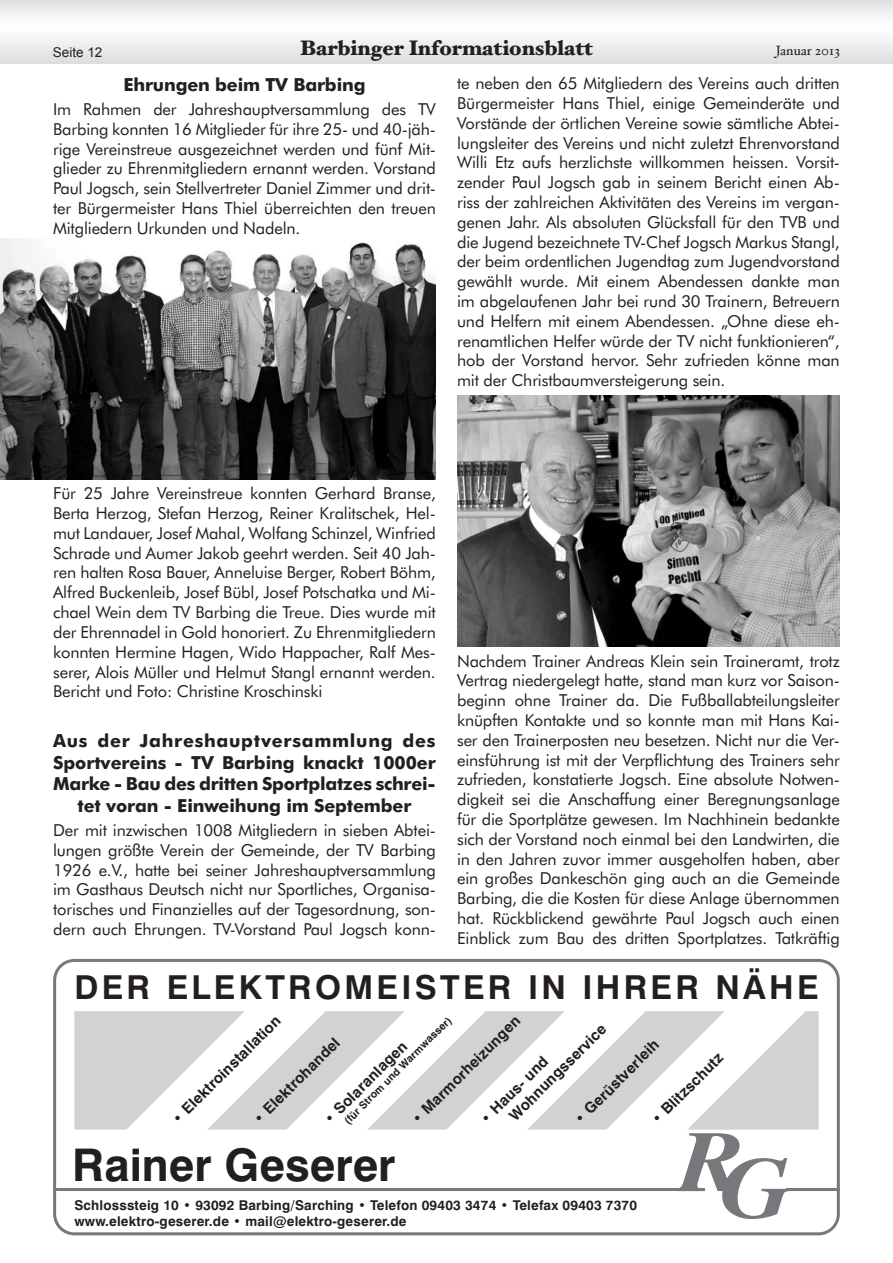
<style>
.page{position:relative;width:893px;height:1263px;background:#fff}
.page>*{position:absolute;margin:0;border:0;box-sizing:border-box;transform-origin:0 0}
.t1{font:italic 700 86.55px "Times";color:#76787b;scale:1.14 1}
.t2{font:700 45px "Swiss 721 BT";color:#231f20}
.t3{font:700 33px "Swiss 721 BT";letter-spacing:.1em;color:#231f20}
.t4{font:900 21px "Hoefler Text";color:#231f20}
.t5{font:700 18px/21.6px "Futura BT";letter-spacing:-.01em;color:#231f20;text-align:center}
.t6{font:16.5px/19.8px "Futura BT";letter-spacing:-.01em;color:#231f20;text-align:justify}
.t7{font:700 15px/18px "Swiss 721 BT";color:#231f20}
.t8{font:700 13.5px/16.2px "Swiss 721 BT";letter-spacing:.015em;color:#231f20}
.t9{font:13.5px "Hoefler Text";color:#231f20}
.t10{font:13.5px "Arial";color:#231f20}
.t11{font:700 10.5px "Swiss 721 BT";color:#231f20}
</style>
<div class="page">
<svg style="left:0;top:0;width:893px;height:64px"></svg>
<svg style="left:53px;top:959px;width:787px;height:276px"></svg>
<img style="left:0;top:238px;width:436px;height:241px">
<img style="left:457px;top:395px;width:383px;height:252px">
<p class="t10" style="left:53px;top:43px;width:51px">Seite 12</p>
<p class="t4" style="left:300px;top:35px;width:295px">Barbinger Informationsblatt</p>
<p class="t9" style="left:776px;top:43px;width:65px">Januar 2013</p>
<p class="t5" style="left:123px;top:74px;width:244px">Ehrungen beim TV Barbing</p>
<p class="t6" style="left:53px;top:99px;width:384px">Im Rahmen der Jahreshauptversammlung des TV Barbing konnten 16 Mitglieder für ihre 25- und 40-jäh&shy;rige Vereinstreue ausgezeichnet werden und fünf Mit&shy;glieder zu Ehrenmitgliedern ernannt werden. Vorstand Paul Jogsch, sein Stellvertreter Daniel Zimmer und drit&shy;ter Bürgermeister Hans Thiel überreichten den treuen Mitgliedern Urkunden und Nadeln.</p>
<p class="t6" style="left:457px;top:73px;width:384px">te neben den 65 Mitgliedern des Vereins auch dritten Bürgermeister Hans Thiel, einige Gemeinderäte und Vorstände der örtlichen Vereine sowie sämtliche Abtei&shy;lungsleiter des Vereins und nicht zuletzt Ehrenvorstand Willi Etz aufs herzlichste willkommen heissen. Vorsit&shy;zender Paul Jogsch gab in seinem Bericht einen Ab&shy;riss der zahlreichen Aktivitäten des Vereins im vergan&shy;genen Jahr. Als absoluten Glücksfall für den TVB und die Jugend bezeichnete TV-Chef Jogsch Markus Stangl, der beim ordentlichen Jugendtag zum Jugendvorstand gewählt wurde. Mit einem Abendessen dankte man im abgelaufenen Jahr bei rund 30 Trainern, Betreuern und Helfern mit einem Abendessen. „Ohne diese eh&shy;renamtlichen Helfer würde der TV nicht funktionieren“, hob der Vorstand hervor. Sehr zufrieden könne man mit der Christbaumversteigerung sein.</p>
<p class="t6" style="left:53px;top:483px;width:384px">Für 25 Jahre Vereinstreue konnten Gerhard Branse, Berta Herzog, Stefan Herzog, Reiner Kralitschek, Hel&shy;mut Landauer, Josef Mahal, Wolfang Schinzel, Winfried Schrade und Aumer Jakob geehrt werden. Seit 40 Jah&shy;ren halten Rosa Bauer, Anneluise Berger, Robert Böhm, Alfred Buckenleib, Josef Bübl, Josef Potschatka und Mi&shy;chael Wein dem TV Barbing die Treue. Dies wurde mit der Ehrennadel in Gold honoriert. Zu Ehrenmitgliedern konnten Hermine Hagen, Wido Happacher, Ralf Mes&shy;serer, Alois Müller und Helmut Stangl ernannt werden.<br>Bericht und Foto: Christine Kroschinski</p>
<p class="t5" style="left:53px;top:730px;width:384px">Aus der Jahreshauptversammlung des Sportvereins - TV Barbing knackt 1000er Marke - Bau des dritten Sportplatzes schrei&shy;tet voran - Einweihung im September</p>
<p class="t6" style="left:53px;top:820px;width:384px">Der mit inzwischen 1008 Mitgliedern in sieben Abtei&shy;lungen größte Verein der Gemeinde, der TV Barbing 1926 e.V., hatte bei seiner Jahreshauptversammlung im Gasthaus Deutsch nicht nur Sportliches, Organisa&shy;torisches und Finanzielles auf der Tagesordnung, son&shy;dern auch Ehrungen. TV-Vorstand Paul Jogsch konn-</p>
<p class="t6" style="left:457px;top:651px;width:384px">Nachdem Trainer Andreas Klein sein Traineramt, trotz Vertrag niedergelegt hatte, stand man kurz vor Saison&shy;beginn ohne Trainer da. Die Fußballabteilungsleiter knüpften Kontakte und so konnte man mit Hans Kai&shy;ser den Trainerposten neu besetzen. Nicht nur die Ver&shy;einsführung ist mit der Verpflichtung des Trainers sehr zufrieden, konstatierte Jogsch. Eine absolute Notwen&shy;digkeit sei die Anschaffung einer Beregnungsanlage für die Sportplätze gewesen. Im Nachhinein bedankte sich der Vorstand noch einmal bei den Landwirten, die in den Jahren zuvor immer ausgeholfen haben, aber ein großes Dankeschön ging auch an die Gemeinde Barbing, die die Kosten für diese Anlage übernommen hat. Rückblickend gewährte Paul Jogsch auch einen Einblick zum Bau des dritten Sportplatzes. Tatkräftig</p>
<h3 class="t3" style="left:74px;top:967px;width:746px">DER ELEKTROMEISTER IN IHRER NÄHE</h3>
<p class="t11" style="left:341px;top:1118px;width:149px;rotate:-45deg">(für Strom und Warmwasser)</p>
<p class="t7" style="left:168px;top:1115px;width:148px;rotate:-45deg">• Elektroinstallation</p>
<p class="t7" style="left:408px;top:1115px;width:147px;rotate:-45deg">• Marmorheizungen</p>
<p class="t7" style="left:492px;top:1099px;width:132px;text-indent:-22px;rotate:-45deg">• Haus- und<br>Wohnungsservice</p>
<p class="t7" style="left:250px;top:1115px;width:117px;rotate:-45deg">• Elektrohandel</p>
<p class="t7" style="left:571px;top:1115px;width:114px;rotate:-45deg">• Gerüstverleih</p>
<p class="t7" style="left:320px;top:1115px;width:112px;rotate:-45deg">• Solaranlagen</p>
<p class="t7" style="left:648px;top:1115px;width:95px;rotate:-45deg">• Blitzschutz</p>
<h2 class="t2" style="left:72px;top:1137px;width:325px">Rainer Geserer</h2>
<p class="t8" style="left:74px;top:1197px;width:564px">Schlosssteig 10 • 93092 Barbing/Sarching • Telefon 09403 3474 • Telefax 09403 7370 www.elektro-geserer.de • mail@elektro-geserer.de</p>
<h1 class="t1" style="left:678px;top:1094px;width:101px">RG</h1>
</div>
